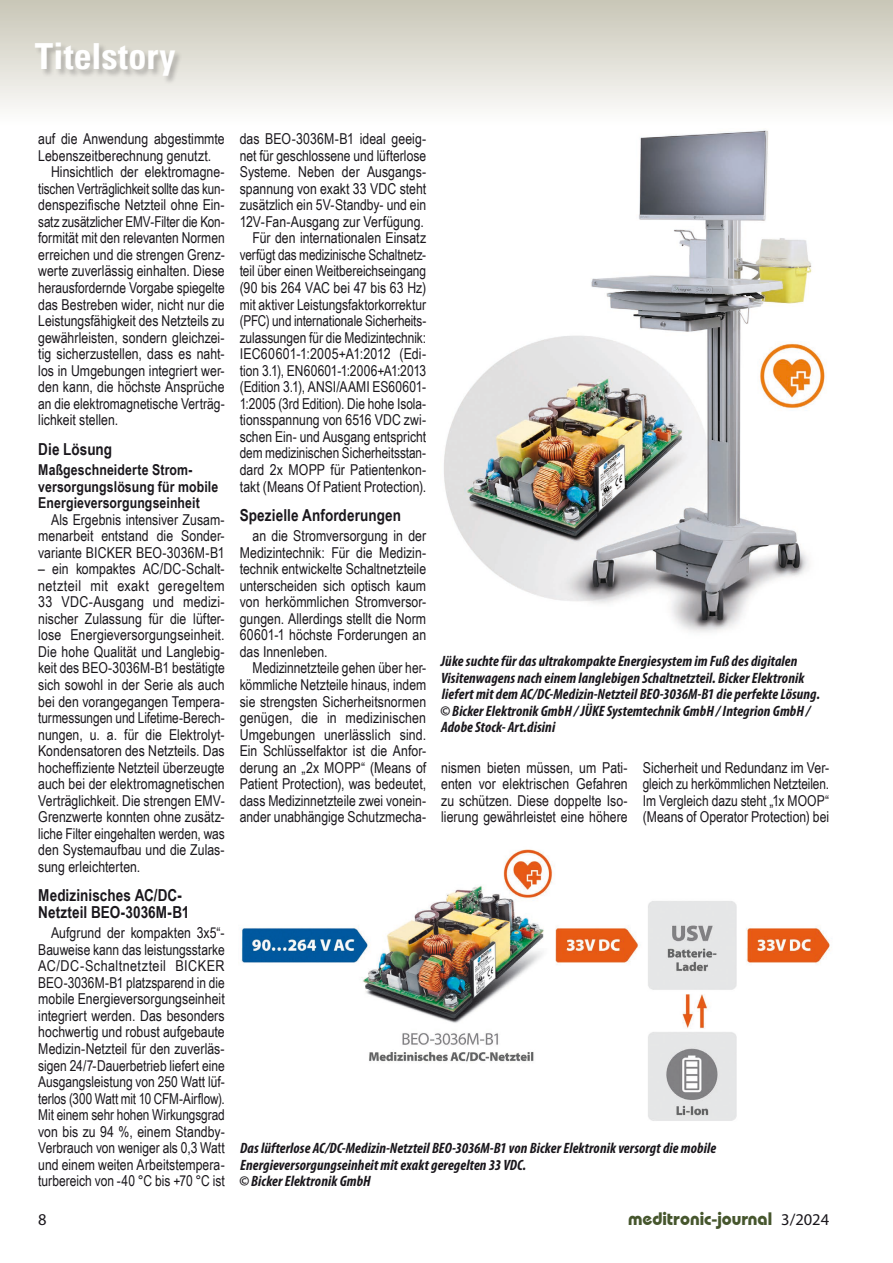
<style>
.page{position:relative;width:893px;height:1263px;background:#fff}
.page>*{position:absolute;margin:0;border:0;box-sizing:border-box;transform-origin:0 0}
.t1{font:700 condensed 36px "Univers";letter-spacing:.005em;color:#fff}
.t2{font:700 18px "Bauhaus IT Cby BT";color:#46562d}
.t3{font:700 16.5px/16.5px "Arial Narrow";letter-spacing:.005em;color:#1a171c}
.t4{font:16.5px "Myriad Pro";color:#1a171c}
.t5{font:15px/16.5px "Arial Narrow";color:#1a171c;text-align:justify}
.t6{font:italic 700 condensed 15px/16.5px "Myriad Pro";letter-spacing:.005em;color:#1a171c}
.t7{font:700 15px/16.5px "Arial Narrow";letter-spacing:.01em;color:#1a171c}
.t8{font:15px "Arial Narrow";color:#1a171c;scale:.95 1}
.s1{font-family:"Myriad Pro";font-weight:400;font-size:16.5px;color:#1a171c}
</style>
<div class="page">
<div style="left:0;top:0;width:893px;height:128px;background:linear-gradient(to bottom,#c8c6b6,#fffffe)"></div>
<div style="left:35px;top:43px;width:149px;height:42px;background:#1a171c;opacity:.25"></div>
<img style="left:241px;top:849px;width:589px;height:272px">
<img style="left:444px;top:130px;width:381px;height:502px">
<h1 class="t1" style="left:35px;top:34px;width:142px">Titelstory</h1>
<p class="t5" style="left:38px;top:130px;width:188px">auf die Anwendung abgestimmte</p>
<p class="t5" style="left:38px;top:147px;width:175px">Lebenszeitberechnung genutzt.</p>
<p class="t5" style="left:51px;top:163px;width:175px">Hinsichtlich der elektromagne-</p>
<p class="t8" style="left:38px;top:177px;width:198px">tischen Verträglichkeit sollte das kun-</p>
<p class="t5" style="left:38px;top:196px;width:188px">denspezifische Netzteil ohne Ein-</p>
<p class="t8" style="left:38px;top:211px;width:198px">satz zusätzlicher EMV-Filter die Kon-</p>
<p class="t5" style="left:38px;top:229px;width:188px">formität mit den relevanten Normen</p>
<p class="t5" style="left:38px;top:246px;width:188px">erreichen und die strengen Grenz-</p>
<p class="t5" style="left:38px;top:262px;width:188px">werte zuverlässig einhalten. Diese</p>
<p class="t5" style="left:38px;top:279px;width:188px">herausfordernde Vorgabe spiegelte</p>
<p class="t5" style="left:38px;top:295px;width:188px">das Bestreben wider, nicht nur die</p>
<p class="t5" style="left:38px;top:312px;width:188px">Leistungsfähigkeit des Netzteils zu</p>
<p class="t5" style="left:38px;top:328px;width:188px">gewährleisten, sondern gleichzei-</p>
<p class="t5" style="left:38px;top:345px;width:188px">tig sicherzustellen, dass es naht-</p>
<p class="t5" style="left:38px;top:362px;width:188px">los in Umgebungen integriert wer-</p>
<p class="t5" style="left:38px;top:378px;width:188px">den kann, die höchste Ansprüche</p>
<p class="t5" style="left:38px;top:395px;width:188px">an die elektromagnetische Verträg-</p>
<p class="t5" style="left:38px;top:411px;width:82px">lichkeit stellen.</p>
<p class="t3" style="left:38px;top:440px;width:75px">Die Lösung</p>
<p class="t7" style="left:38px;top:461px;width:182px">Maßgeschneiderte Strom&shy;versorgungslösung für mobile<br>Energieversorgungseinheit</p>
<p class="t5" style="left:38px;top:510px;width:188px;text-indent:13px">Als Ergebnis intensiver Zusam&shy;menarbeit entstand die Sonder&shy;variante BICKER BEO-3036M-B1</p>
<p class="t5" style="left:38px;top:560px;width:188px">– ein kompaktes AC/DC-Schalt&shy;netzteil mit exakt geregeltem 33 VDC-Ausgang und medizi&shy;nischer Zulassung für die lüfter&shy;lose Energieversorgungseinheit.<br>Die hohe Qualität und Langlebig&shy;keit des BEO-3036M-B1 bestätigte sich sowohl in der Serie als auch bei den vorangegangen Tempera&shy;turmessungen und Lifetime-Berech&shy;nungen, u. a. für die Elektrolyt-Kondensatoren des Netzteils. Das hocheffiziente Netzteil überzeugte auch bei der elektromagnetischen Verträglichkeit. Die strengen EMV-Grenzwerte konnten ohne zusätz&shy;liche Filter eingehalten werden, was den Systemaufbau und die Zulas&shy;sung erleichterten.</p>
<p class="t3" style="left:38px;top:886px;width:153px">Medizinisches AC/DC-<br>Netzteil BEO-3036M-B1</p>
<p class="t5" style="left:38px;top:924px;width:188px;text-indent:13px">Aufgrund der kompakten 3x5“- Bauweise kann das leistungsstarke AC/DC-Schaltnetzteil BICKER BEO-3036M-B1 platzsparend in die mobile Energieversorgungseinheit integriert werden. Das besonders hochwertig und robust aufgebaute Medizin-Netzteil für den zuverläs&shy;sigen 24/7-Dauerbetrieb liefert eine Ausgangsleistung von 250 Watt lüf&shy;terlos (300 Watt mit 10 CFM-Airflow).<br>Mit einem sehr hohen Wirkungsgrad von bis zu 94 %, einem Standby-Verbrauch von weniger als 0,3 Watt und einem weiten Arbeitstempera&shy;turbereich von -40 °C bis +70 °C ist</p>
<p class="t5" style="left:240px;top:130px;width:188px;text-align:right">das BEO-3036M-B1 ideal geeig&shy;net für geschlossene und lüfterlose Systeme. Neben der Ausgangs&shy;spannung von exakt 33 VDC steht zusätzlich ein 5V-Standby- und ein 12V-Fan-Ausgang zur Verfügung.<br>Für den internationalen Einsatz verfügt das medizinische Schaltnetz&shy;teil über einen Weitbereichseingang (90 bis 264 VAC bei 47 bis 63 Hz) mit aktiver Leistungsfaktorkorrektur (PFC) und internationale Sicherheits&shy;zulassungen für die Medizintechnik:<br>IEC60601-1:2005+A1:2012 (Edi&shy;tion 3.1), EN60601-1:2006+A1:2013 (Edition 3.1), ANSI/AAMI ES60601- 1:2005 (3rd Edition). Die hohe Isola&shy;tionsspannung von 6516 VDC zwi&shy;schen Ein- und Ausgang entspricht dem medizinischen Sicherheitsstan&shy;dard 2x MOPP für Patientenkon&shy;takt (Means Of Patient Protection).</p>
<p class="t3" style="left:240px;top:506px;width:163px">Spezielle Anforderungen</p>
<p class="t5" style="left:240px;top:527px;width:188px;text-indent:13px">an die Stromversorgung in der Medizintechnik: Für die Medizin&shy;technik entwickelte Schaltnetzteile unterscheiden sich optisch kaum von herkömmlichen Stromversor&shy;gungen. Allerdings stellt die Norm 60601-1 höchste Forderungen an das Innenleben.</p>
<p class="t5" style="left:240px;top:659px;width:188px;text-indent:13px">Medizinnetzteile gehen über her&shy;kömmliche Netzteile hinaus, indem sie strengsten Sicherheitsnormen genügen, die in medizinischen Umgebungen unerlässlich sind.<br>Ein Schlüsselfaktor ist die Anfor&shy;derung an „2x MOPP“ (Means of Patient Protection), was bedeutet, dass Medizinnetzteile zwei vonein&shy;ander unabhängige Schutzmecha-</p>
<p class="t6" style="left:440px;top:653px;width:381px">Jüke suchte für das ultrakompakte Energiesystem im Fuß des digitalen Visitenwagens nach einem langlebigen Schaltnetzteil. Bicker Elektronik liefert mit dem AC/DC-Medizin-Netzteil BEO-3036M-B1 die perfekte Lösung. © Bicker Elektronik GmbH / JÜKE Systemtechnik GmbH / Integrion GmbH / Adobe Stock- Art.disini</p>
<p class="t5" style="left:441px;top:759px;width:188px">nismen bieten müssen, um Pati&shy;enten vor elektrischen Gefahren zu schützen. Diese doppelte Iso&shy;lierung gewährleistet eine höhere</p>
<p class="t5" style="left:643px;top:759px;width:188px">Sicherheit und Redundanz im Ver&shy;gleich zu herkömmlichen Netzteilen.<br>Im Vergleich dazu steht „1x MOOP“ (Means of Operator Protection) bei</p>
<p class="t6" style="left:239px;top:1140px;width:479px">Das lüfterlose AC/DC-Medizin-Netzteil BEO-3036M-B1 von Bicker Elektronik versorgt die mobile<br>Energieversorgungseinheit mit exakt geregelten 33 VDC.<br>© Bicker Elektronik GmbH</p>
<p class="t4" style="left:38px;top:1209px;width:10px">8</p>
<p class="t2" style="left:628px;top:1207px;width:203px">meditronic-journal <span class="s1">3/2024</span></p>
</div>
